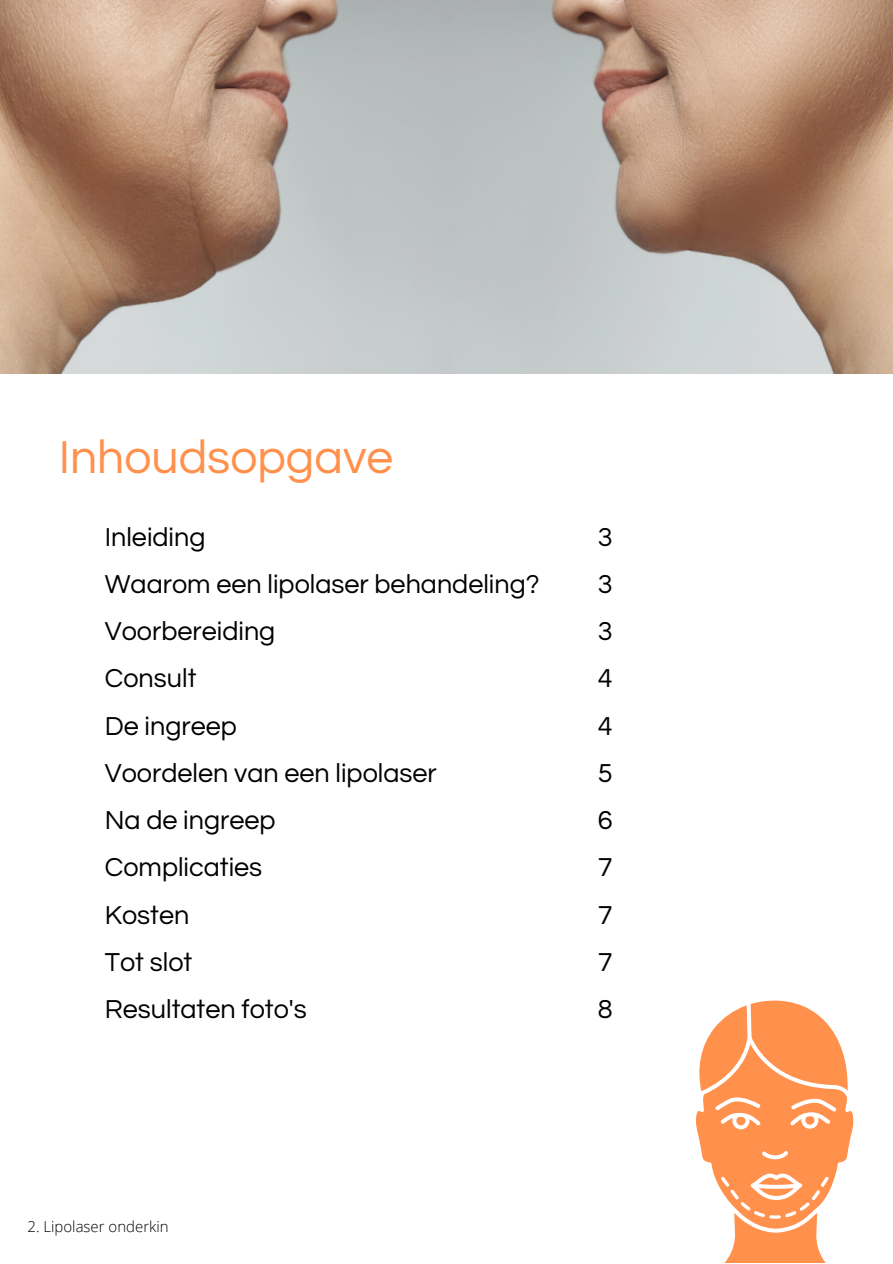
<style>
.page{position:relative;width:893px;height:1264px;background:#fff}
.page>*{position:absolute;margin:0;border:0;box-sizing:border-box;transform-origin:0 0}
.t1{font:48px "Questrial";color:#ff914d}
.t2{font:27px "Questrial";color:#000}
.t3{font:300 15px "Open Sans";color:#000}
</style>
<div class="page">
<svg style="left:696px;top:1000px;width:157px;height:262px"></svg>
<img style="left:0;top:0;width:892px;height:373px">
<p class="t1" style="left:59px;top:434px;width:336px">Inhoudsopgave</p>
<p class="t2" style="left:105px;top:523px;width:102px">Inleiding</p>
<p class="t2" style="left:105px;top:571px;width:436px">Waarom een lipolaser behandeling?</p>
<p class="t2" style="left:105px;top:618px;width:172px">Voorbereiding</p>
<p class="t2" style="left:105px;top:665px;width:93px">Consult</p>
<p class="t2" style="left:105px;top:712px;width:133px">De ingreep</p>
<p class="t2" style="left:105px;top:759px;width:333px">Voordelen van een lipolaser</p>
<p class="t2" style="left:105px;top:807px;width:172px">Na de ingreep</p>
<p class="t2" style="left:105px;top:854px;width:159px">Complicaties</p>
<p class="t2" style="left:105px;top:901px;width:86px">Kosten</p>
<p class="t2" style="left:105px;top:948px;width:89px">Tot slot</p>
<p class="t2" style="left:105px;top:995px;width:204px">Resultaten foto's</p>
<p class="t2" style="left:597px;top:523px;width:16px">3</p>
<p class="t2" style="left:597px;top:571px;width:16px">3</p>
<p class="t2" style="left:597px;top:618px;width:16px">3</p>
<p class="t2" style="left:597px;top:665px;width:16px">4</p>
<p class="t2" style="left:597px;top:712px;width:16px">4</p>
<p class="t2" style="left:597px;top:759px;width:16px">5</p>
<p class="t2" style="left:597px;top:807px;width:16px">6</p>
<p class="t2" style="left:597px;top:854px;width:16px">7</p>
<p class="t2" style="left:597px;top:901px;width:16px">7</p>
<p class="t2" style="left:597px;top:948px;width:16px">7</p>
<p class="t2" style="left:597px;top:995px;width:16px">8</p>
<p class="t3" style="left:27px;top:1215px;width:143px">2. Lipolaser onderkin</p>
</div>
